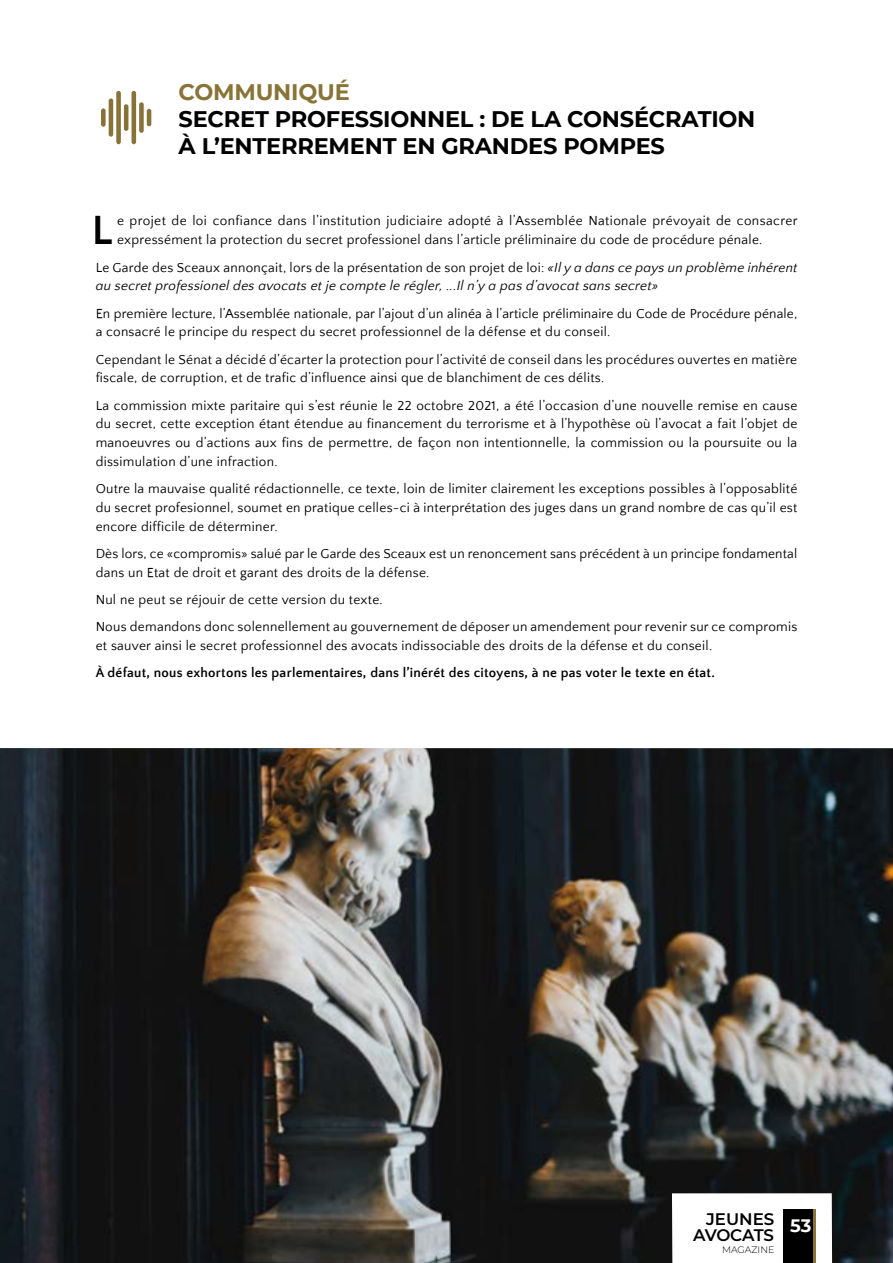
<style>
.page{position:relative;width:893px;height:1263px;background:#fff}
.page>*{position:absolute;margin:0;border:0;box-sizing:border-box;transform-origin:0 0}
.t1{font:700 41.85px "Quattrocento Sans";color:#000}
.t2{font:700 22.5px/27px "Montserrat";letter-spacing:-.01em;color:#000}
.t3{font:700 22.5px "Montserrat";letter-spacing:-.01em;color:#897438}
.t4{font:700 18px "Montserrat";color:#fff}
.t5{font:600 16.65px/16.2px "Montserrat";letter-spacing:-.01em;color:#000;text-align:right}
.t6{font:13.5px/18.8px "Quattrocento Sans";letter-spacing:.02em;color:#000}
.t7{font:italic 13.5px/18.8px "Quattrocento Sans";letter-spacing:.02em;color:#000}
.t8{font:700 13.5px "Quattrocento Sans";letter-spacing:.02em;color:#000}
.t9{font:300 9.45px "Montserrat";color:#000}
.s1{font-style:normal}
</style>
<div class="page">
<svg style="left:101px;top:91px;width:50px;height:53px"></svg>
<img style="left:0;top:748px;width:893px;height:515px">
<h2 class="t3" style="left:179px;top:76px;width:173px">COMMUNIQUÉ</h2>
<h2 class="t2" style="left:179px;top:104px;width:578px">SECRET PROFESSIONNEL : DE LA CONSÉCRATION<br>À L’ENTERREMENT EN GRANDES POMPES</h2>
<h1 class="t1" style="left:92px;top:209px;width:22px">L</h1>
<p class="t6" style="left:117px;top:212px;width:682px">e projet de loi confiance dans l’institution judiciaire adopté à l’Assemblée Nationale prévoyait de consacrer expressément la protection du secret professionel dans l’article préliminaire du code de procédure pénale.</p>
<p class="t7" style="left:96px;top:258px;width:703px"><span class="s1">Le Garde des Sceaux annonçait, lors de la présentation de son projet de loi:</span> «Il y a dans ce pays un problème inhérent au secret professionel des avocats et je compte le régler, ...Il n’y a pas d’avocat sans secret»</p>
<p class="t6" style="left:96px;top:304px;width:703px">En première lecture, l’Assemblée nationale, par l’ajout d’un alinéa à l’article préliminaire du Code de Procédure pénale, a consacré le principe du respect du secret professionnel de la défense et du conseil.</p>
<p class="t6" style="left:96px;top:350px;width:703px">Cependant le Sénat a décidé d’écarter la protection pour l’activité de conseil dans les procédures ouvertes en matière fiscale, de corruption, et de trafic d’influence ainsi que de blanchiment de ces délits.</p>
<p class="t6" style="left:96px;top:396px;width:703px;text-align:justify">La commission mixte paritaire qui s’est réunie le 22 octobre 2021, a été l’occasion d’une nouvelle remise en cause du secret, cette exception étant étendue au financement du terrorisme et à l’hypothèse où l’avocat a fait l’objet de manoeuvres ou d’actions aux fins de permettre, de façon non intentionnelle, la commission ou la poursuite ou la dissimulation d’une infraction.</p>
<p class="t6" style="left:96px;top:480px;width:703px;text-align:justify">Outre la mauvaise qualité rédactionnelle, ce texte, loin de limiter clairement les exceptions possibles à l’opposablité du secret profesionnel, soumet en pratique celles-ci à interprétation des juges dans un grand nombre de cas qu’il est encore difficile de déterminer.</p>
<p class="t6" style="left:96px;top:544px;width:703px">Dès lors, ce «compromis» salué par le Garde des Sceaux est un renoncement sans précédent à un principe fondamental dans un Etat de droit et garant des droits de la défense.</p>
<p class="t6" style="left:96px;top:586px;width:703px;line-height:27.3px">Nul ne peut se réjouir de cette version du texte.<br>Nous demandons donc solennellement au gouvernement de déposer un amendement pour revenir sur ce compromis</p>
<p class="t6" style="left:96px;top:636px;width:618px">et sauver ainsi le secret professionnel des avocats indissociable des droits de la défense et du conseil.</p>
<p class="t8" style="left:96px;top:666px;width:621px">À défaut, nous exhortons les parlementaires, dans l’inérét des citoyens, à ne pas voter le texte en état.</p>
<p class="t5" style="left:693px;top:1210px;width:83px">JEUNES<br>AVOCATS</p>
<p class="t9" style="left:722px;top:1243px;width:54px">MAGAZINE</p>
<h3 class="t4" style="left:790px;top:1212px;width:23px">53</h3>
</div>
